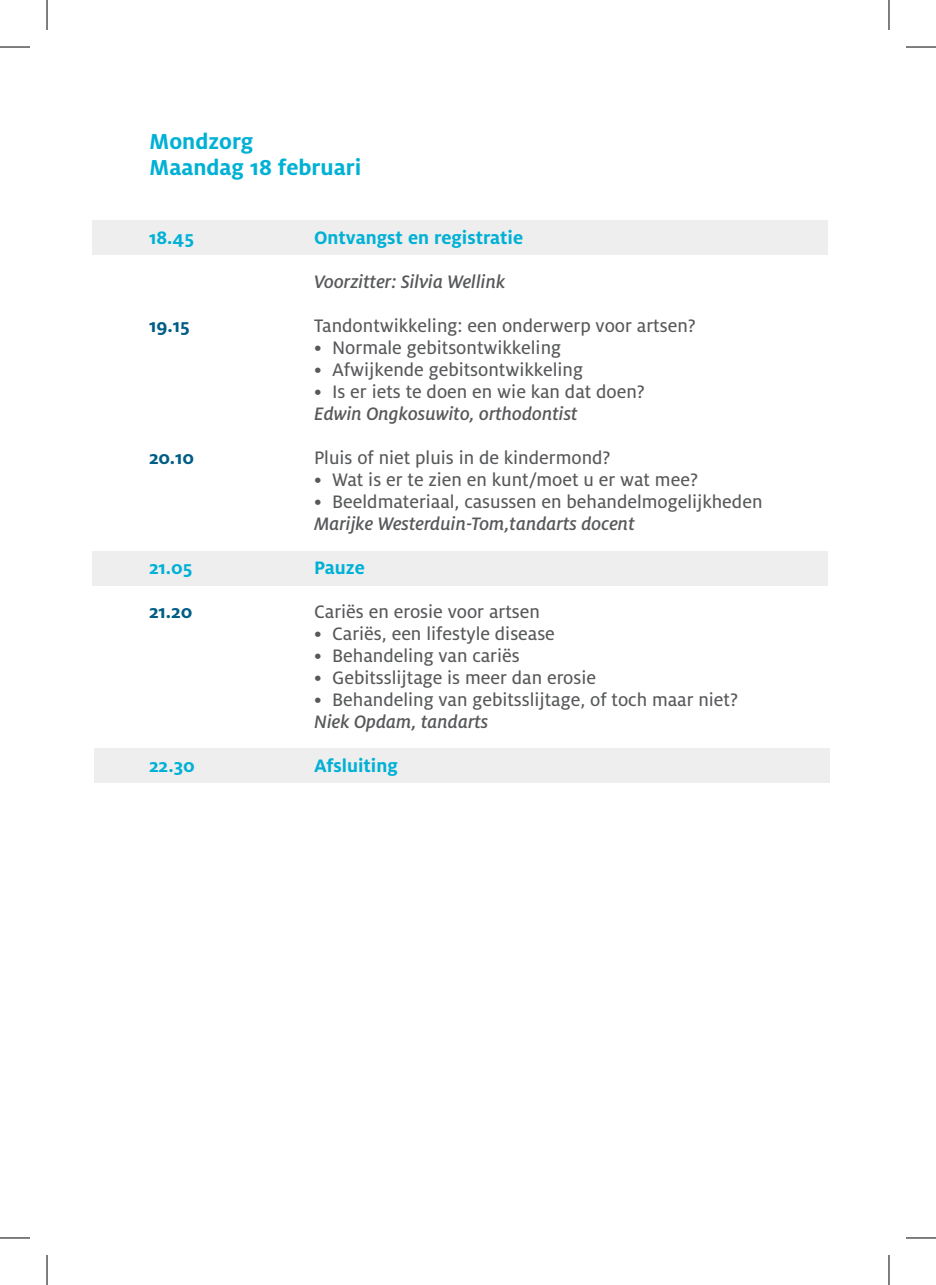
<style>
.page{position:relative;width:936px;height:1285px;background:#fff}
.page>*{position:absolute;margin:0;border:0;box-sizing:border-box;transform-origin:0 0}
.t1{font:700 24px/25.6px "Milo OT";color:#00b1d5}
.t2{font:20px "Milo OT Text";color:#57585a}
.t3{font:italic 500 20px "Milo OT";color:#57585a}
.t4{font:700 20px "Milo OT";color:#00b1d5}
.t5{font:700 20px "Milo OT";color:#005d85}
</style>
<div class="page">
<div style="left:92px;top:220px;width:735px;height:34px;background:#eeeeef"></div>
<div style="left:94px;top:749px;width:735px;height:34px;background:#eeeeef"></div>
<div style="left:92px;top:552px;width:735px;height:34px;background:#eeeeef"></div>
<hr style="left:0;top:47px;width:30px;height:1px;background:#000">
<hr style="left:906px;top:47px;width:30px;height:1px;background:#000">
<hr style="left:0;top:1237px;width:30px;height:1px;background:#000">
<hr style="left:906px;top:1237px;width:30px;height:1px;background:#000">
<hr style="left:47px;top:0;width:1px;height:30px;background:#000">
<hr style="left:47px;top:1255px;width:1px;height:30px;background:#000">
<hr style="left:889px;top:0;width:1px;height:30px;background:#000">
<hr style="left:889px;top:1255px;width:1px;height:30px;background:#000">
<p class="t1" style="left:149px;top:129px;width:214px">Mondzorg<br>Maandag 18 februari</p>
<p class="t4" style="left:149px;top:226px;width:46px">18.45</p>
<p class="t4" style="left:314px;top:226px;width:211px">Ontvangst en registratie</p>
<p class="t3" style="left:314px;top:271px;width:193px">Voorzitter: Silvia Wellink</p>
<p class="t5" style="left:149px;top:314px;width:42px">19.15</p>
<p class="t2" style="left:314px;top:315px;width:383px">Tandontwikkeling: een onderwerp voor artsen?</p>
<p class="t2" style="left:314px;top:337px;width:249px">• Normale gebitsontwikkeling</p>
<p class="t2" style="left:314px;top:359px;width:270px">• Afwijkende gebitsontwikkeling</p>
<p class="t2" style="left:314px;top:381px;width:332px">• Is er iets te doen en wie kan dat doen?</p>
<p class="t3" style="left:314px;top:403px;width:265px">Edwin Ongkosuwito, orthodontist</p>
<p class="t5" style="left:149px;top:446px;width:47px">20.10</p>
<p class="t2" style="left:314px;top:447px;width:298px">Pluis of niet pluis in de kindermond?</p>
<p class="t2" style="left:314px;top:469px;width:385px">• Wat is er te zien en kunt/moet u er wat mee?</p>
<p class="t2" style="left:314px;top:491px;width:450px">• Beeldmateriaal, casussen en behandelmogelijkheden</p>
<p class="t3" style="left:314px;top:513px;width:322px">Marijke Westerduin-Tom,tandarts docent</p>
<p class="t4" style="left:149px;top:556px;width:45px">21.05</p>
<p class="t4" style="left:314px;top:556px;width:52px">Pauze</p>
<p class="t5" style="left:149px;top:600px;width:45px">21.20</p>
<p class="t2" style="left:314px;top:601px;width:227px">Cariës en erosie voor artsen</p>
<p class="t2" style="left:314px;top:623px;width:242px">• Cariës, een lifestyle disease</p>
<p class="t2" style="left:314px;top:645px;width:207px">• Behandeling van cariës</p>
<p class="t2" style="left:314px;top:667px;width:284px">• Gebitsslijtage is meer dan erosie</p>
<p class="t2" style="left:314px;top:689px;width:426px">• Behandeling van gebitsslijtage, of toch maar niet?</p>
<p class="t3" style="left:314px;top:711px;width:176px">Niek Opdam, tandarts</p>
<p class="t4" style="left:149px;top:754px;width:47px">22.30</p>
<p class="t4" style="left:314px;top:754px;width:85px">Afsluiting</p>
</div>
